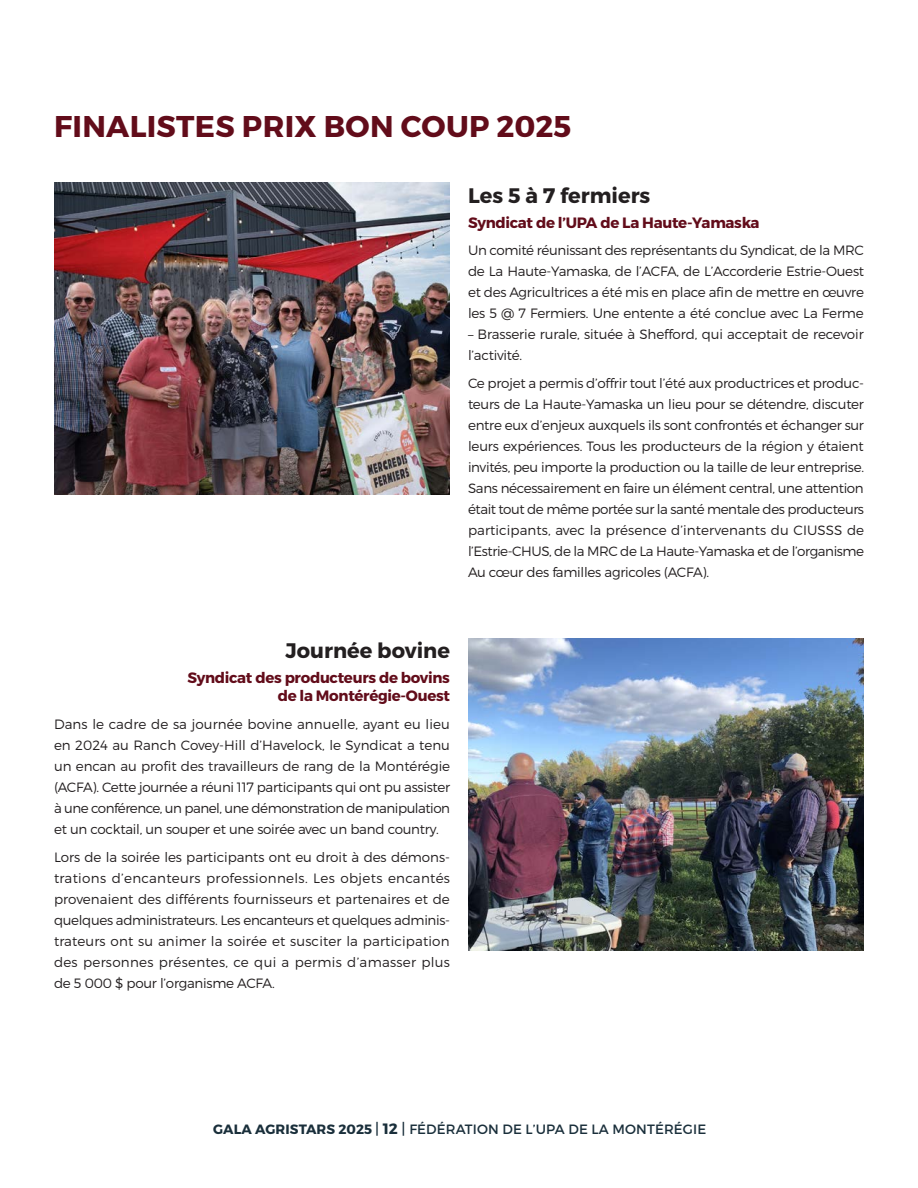
<style>
.page{position:relative;width:918px;height:1188px;background:#fff}
.page>*{position:absolute;margin:0;border:0;box-sizing:border-box;transform-origin:0 0}
.t1{font:700 30px "Montserrat";letter-spacing:.01em;color:#620c1a}
.t2{font:700 21px "Montserrat";color:#231f20}
.t3{font:700 15px/18px "Montserrat";letter-spacing:-.02em;color:#620c1a;text-align:right}
.t4{font:300 13.5px/21px "Montserrat";letter-spacing:-.02em;color:#231f20;text-align:justify}
.t5{font:13.5px "Montserrat";letter-spacing:.01em;color:#1a2f3b}
.s1{font-weight:700}
.s2{font-size:15px}
.s3{font-weight:700;font-size:15px}
</style>
<div class="page">
<img style="left:54px;top:183px;width:396px;height:312px">
<img style="left:468px;top:638px;width:396px;height:312px">
<p class="t1" style="left:54px;top:108px;width:519px">FINALISTES PRIX BON COUP 2025</p>
<p class="t2" style="left:468px;top:182px;width:184px">Les 5 à 7 fermiers</p>
<p class="t3" style="left:468px;top:214px;width:293px">Syndicat de l’UPA de La Haute-Yamaska</p>
<p class="t4" style="left:468px;top:240px;width:398px">Un comité réunissant des représentants du Syndicat, de la MRC de La Haute-Yamaska, de l’ACFA, de L’Accorderie Estrie-Ouest et des Agricultrices a été mis en place afin de mettre en œuvre les 5 @ 7 Fermiers. Une entente a été conclue avec La Ferme</p>
<p class="t4" style="left:468px;top:324px;width:397px">– Brasserie rurale, située à Shefford, qui acceptait de recevoir l’activité.</p>
<p class="t4" style="left:468px;top:373px;width:398px">Ce projet a permis d’offrir tout l’été aux productrices et produc&shy;teurs de La Haute-Yamaska un lieu pour se détendre, discuter entre eux d’enjeux auxquels ils sont confrontés et échanger sur leurs expériences. Tous les producteurs de la région y étaient invités, peu importe la production ou la taille de leur entreprise.<br>Sans nécessairement en faire un élément central, une attention était tout de même portée sur la santé mentale des producteurs participants, avec la présence d’intervenants du CIUSSS de l’Estrie-CHUS, de la MRC de La Haute-Yamaska et de l’organisme Au cœur des familles agricoles (ACFA).</p>
<p class="t2" style="left:286px;top:638px;width:166px">Journée bovine</p>
<p class="t3" style="left:187px;top:669px;width:264px">Syndicat des producteurs de bovins de la Montérégie-Ouest</p>
<p class="t4" style="left:54px;top:713px;width:398px">Dans le cadre de sa journée bovine annuelle, ayant eu lieu en 2024 au Ranch Covey-Hill d’Havelock, le Syndicat a tenu un encan au profit des travailleurs de rang de la Montérégie (ACFA). Cette journée a réuni 117 participants qui ont pu assister à une conférence, un panel, une démonstration de manipulation et un cocktail, un souper et une soirée avec un band country.</p>
<p class="t4" style="left:54px;top:846px;width:398px">Lors de la soirée les participants ont eu droit à des démons&shy;trations d’encanteurs professionnels. Les objets encantés provenaient des différents fournisseurs et partenaires et de quelques administrateurs. Les encanteurs et quelques adminis&shy;trateurs ont su animer la soirée et susciter la participation des personnes présentes, ce qui a permis d’amasser plus de 5 000 $ pour l’organisme ACFA.</p>
<p class="t5" style="left:213px;top:1121px;width:495px"><span class="s1">GALA AGRISTARS 2025</span> <span class="s2">|</span> <span class="s3">12</span> <span class="s2">|</span> FÉDÉRATION DE L’UPA DE LA MONTÉRÉGIE</p>
</div>
